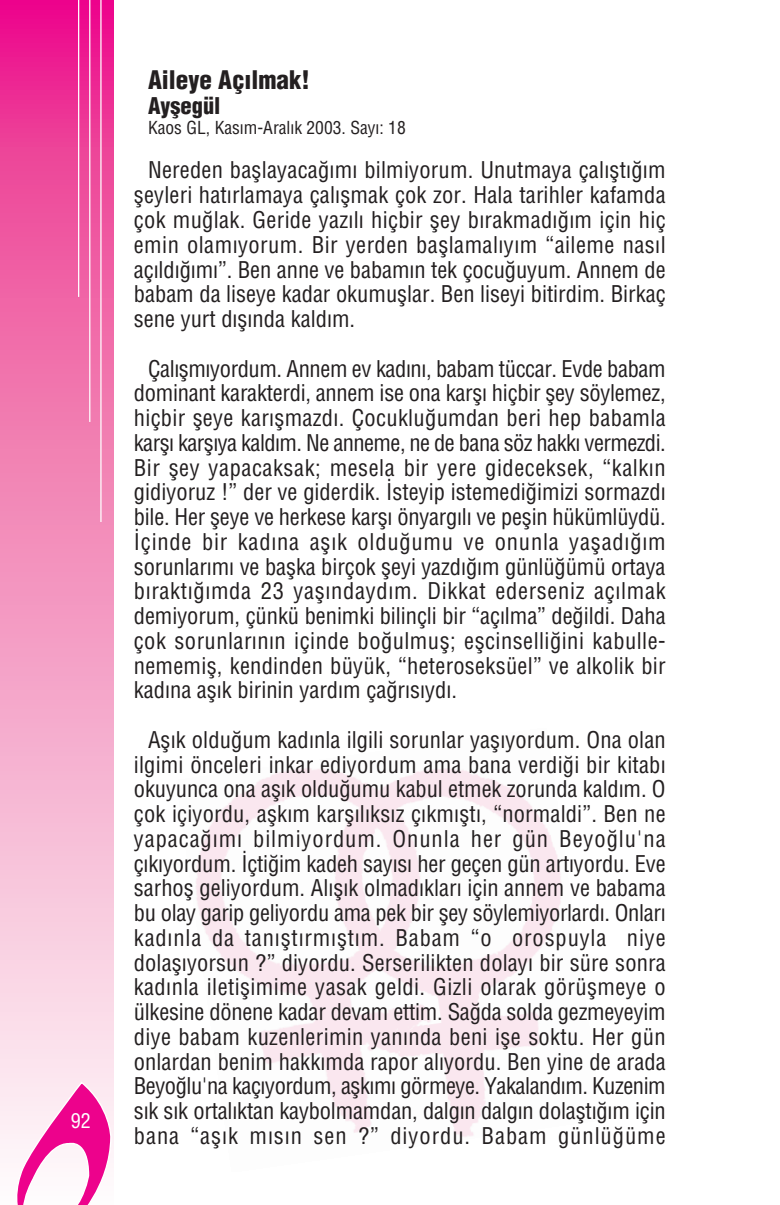
<style>
.page{position:relative;width:780px;height:1205px;background:#fff}
.page>*{position:absolute;margin:0;border:0;box-sizing:border-box;transform-origin:0 0}
.t1{font:900 25px "Helvetica Cond";color:#231f20}
.t2{font:22.5px/24.8px "Helvetica Cond";color:#231f20;text-align:justify}
.t3{font:900 22.5px "Helvetica Cond";color:#231f20}
.t4{font:20px "Helvetica Cond";color:#fff}
.t5{font:17.5px "Helvetica Cond";color:#231f20}
</style>
<div class="page">
<img style="left:196px;top:768px;width:366px;height:369px">
<svg style="left:0;top:0;width:113px;height:1158px;background:#f38abd"></svg>
<svg style="left:7px;top:1079px;width:105px;height:126px"></svg>
<hr style="left:100px;top:0;width:2px;height:522px;background:#fff">
<hr style="left:89px;top:0;width:1px;height:422px;background:#fff">
<hr style="left:78px;top:0;width:1px;height:297px;background:#fff">
<p class="t4" style="left:71px;top:1113px;width:21px">92</p>
<p class="t1" style="left:148px;top:71px;width:163px">Aileye Aç›lmak!</p>
<p class="t3" style="left:148px;top:97px;width:74px">Ayflegül</p>
<p class="t5" style="left:148px;top:121px;width:259px">Kaos GL, Kas›m-Aral›k 2003. Say›: 18</p>
<p class="t2" style="left:134px;top:160px;width:533px;text-indent:14px">Nereden bafllayaca¤›m› bilmiyorum. Unutmaya çal›flt›¤›m fleyleri hat›rlamaya çal›flmak çok zor. Hala tarihler kafamda çok mu¤lak. Geride yaz›l› hiçbir fley b›rakmad›¤›m için hiç emin olam›yorum. Bir yerden bafllamal›y›m “aileme nas›l aç›ld›¤›m›”. Ben anne ve babam›n tek çocu¤uyum. Annem de babam da liseye kadar okumufllar. Ben liseyi bitirdim. Birkaç sene yurt d›fl›nda kald›m.</p>
<p class="t2" style="left:134px;top:358px;width:533px;text-indent:14px">Çal›flm›yordum. Annem ev kad›n›, babam tüccar. Evde babam dominant karakterdi, annem ise ona karfl› hiçbir fley söylemez, hiçbir fleye kar›flmazd›. Çocuklu¤umdan beri hep babamla karfl› karfl›ya kald›m. Ne anneme, ne de bana söz hakk› vermezdi.<br>Bir fley yapacaksak; mesela bir yere gideceksek, “kalk›n gidiyoruz !” der ve giderdik. ‹steyip istemedi¤imizi sormazd› bile. Her fleye ve herkese karfl› önyarg›l› ve peflin hükümlüydü. ‹çinde bir kad›na afl›k oldu¤umu ve onunla yaflad›¤›m sorunlar›m› ve baflka birçok fleyi yazd›¤›m günlü¤ümü ortaya b›rakt›¤›mda 23 yafl›ndayd›m. Dikkat ederseniz aç›lmak demiyorum, çünkü benimki bilinçli bir “aç›lma” de¤ildi. Daha çok sorunlar›n›n içinde bo¤ulmufl; eflcinselli¤ini kabulle&shy;nememifl, kendinden büyük, “heteroseksüel” ve alkolik bir kad›na afl›k birinin yard›m ça¤r›s›yd›.</p>
<p class="t2" style="left:134px;top:729px;width:533px;text-indent:14px">Afl›k oldu¤um kad›nla ilgili sorunlar yafl›yordum. Ona olan ilgimi önceleri inkar ediyordum ama bana verdi¤i bir kitab› okuyunca ona afl›k oldu¤umu kabul etmek zorunda kald›m. O çok içiyordu, aflk›m karfl›l›ks›z ç›km›flt›, “normaldi”. Ben ne yapaca¤›m› bilmiyordum. Onunla her gün Beyo¤lu'na ç›k›yordum. ‹çti¤im kadeh say›s› her geçen gün art›yordu. Eve sarhofl geliyordum. Al›fl›k olmad›klar› için annem ve babama bu olay garip geliyordu ama pek bir fley söylemiyorlard›. Onlar› kad›nla da tan›flt›rm›flt›m. Babam “o orospuyla niye dolafl›yorsun ?” diyordu. Serserilikten dolay› bir süre sonra kad›nla iletiflimime yasak geldi. Gizli olarak görüflmeye o ülkesine dönene kadar devam ettim. Sa¤da solda gezmeyeyim diye babam kuzenlerimin yan›nda beni ifle soktu. Her gün onlardan benim hakk›mda rapor al›yordu. Ben yine de arada Beyo¤lu'na kaç›yordum, aflk›m› görmeye. Yakaland›m. Kuzenim s›k s›k ortal›ktan kaybolmamdan, dalg›n dalg›n dolaflt›¤›m için bana “afl›k m›s›n sen ?” diyordu. Babam günlü¤üme</p>
</div>
